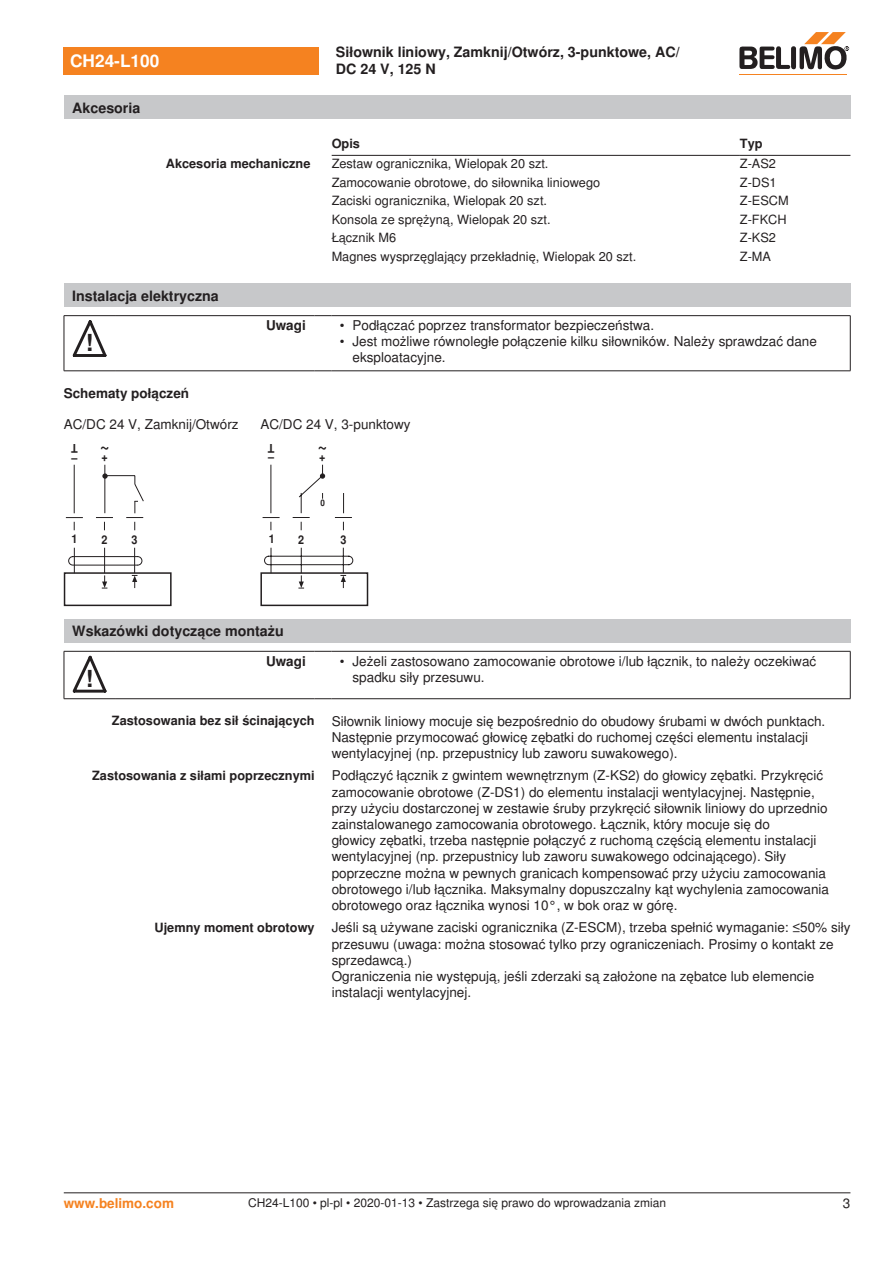
<style>
.page{position:relative;width:893px;height:1263px;background:#fff}
.page>*{position:absolute;margin:0;border:0;box-sizing:border-box;transform-origin:0 0}
.t1{font:700 23.55px "Nimbus Sans BEL";color:#231f20}
.t2{font:700 18px "Nimbus Sans BEL";color:#231f20;scale:.9 1}
.t3{font:700 17.25px "Nimbus Sans BEL";color:#fff}
.t4{font:700 14.25px/17.1px "Nimbus Sans BEL";color:#231f20}
.Bulletpoints{font:13.5px/16.2px "Nimbus Sans BEL";color:#231f20}
.Anschluss_Schema_Bas{font:13.5px "Nimbus Sans BEL";color:#231f20}
.Tabellenkopf_rechtsb{font:700 13.5px "Nimbus Sans BEL";color:#231f20}
.t5{font:700 13.5px "Nimbus Sans BEL";color:#f58220}
.Rechtsbündig_Footer{font:13.5px "Nimbus Sans BEL";color:#231f20}
.Tabellentext_1mm{font:12.75px "Nimbus Sans BEL";color:#231f20}
.Rechtsbündig{font:700 12.75px "Nimbus Sans BEL";color:#231f20}
.Tabellenkopf_rechtsb-2{font:700 12.75px "Nimbus Sans BEL";color:#231f20}
.Tabellenkopf{font:700 12.75px "Nimbus Sans BEL";color:#231f20}
.Footer_EU_center{font:12px "Nimbus Sans BEL";color:#231f20}
.t6{font:700 12px "Nimbus Sans BEL";color:#231f20;scale:.9 1}
.t7{font:700 9px "Nimbus Sans BEL";color:#231f20;scale:.9 1}
</style>
<div class="page">
<hr style="left:332px;top:155px;width:408px;height:1px;background:#231f20">
<hr style="left:740px;top:155px;width:110px;height:1px;background:#231f20">
<div style="left:64px;top:284px;width:786px;height:23px;background:#c7c8ca"></div>
<hr style="left:64px;top:316px;width:1px;height:55px;background:#231f20">
<hr style="left:850px;top:316px;width:1px;height:55px;background:#231f20">
<hr style="left:64px;top:315px;width:51px;height:1px;background:#231f20">
<hr style="left:115px;top:315px;width:199px;height:1px;background:#231f20">
<svg style="left:314px;top:315px;width:17px;height:1px"></svg>
<hr style="left:331px;top:315px;width:519px;height:1px;background:#231f20">
<hr style="left:64px;top:371px;width:51px;height:1px;background:#231f20">
<hr style="left:115px;top:371px;width:199px;height:1px;background:#231f20">
<svg style="left:314px;top:371px;width:17px;height:1px"></svg>
<hr style="left:331px;top:371px;width:519px;height:1px;background:#231f20">
<svg style="left:73px;top:320px;width:34px;height:37px"></svg>
<div style="left:64px;top:572px;width:108px;height:34px;border:2px solid #231f20"></div>
<svg style="left:66px;top:464px;width:78px;height:125px"></svg>
<div style="left:260px;top:572px;width:108px;height:34px;border:2px solid #231f20"></div>
<svg style="left:262px;top:464px;width:92px;height:125px"></svg>
<div style="left:64px;top:619px;width:786px;height:24px;background:#c7c8ca"></div>
<hr style="left:64px;top:651px;width:1px;height:47px;background:#231f20">
<hr style="left:850px;top:651px;width:1px;height:47px;background:#231f20">
<hr style="left:64px;top:651px;width:51px;height:1px;background:#231f20">
<hr style="left:115px;top:651px;width:199px;height:1px;background:#231f20">
<svg style="left:314px;top:651px;width:17px;height:1px"></svg>
<hr style="left:331px;top:651px;width:519px;height:1px;background:#231f20">
<hr style="left:64px;top:698px;width:51px;height:1px;background:#231f20">
<hr style="left:115px;top:698px;width:199px;height:1px;background:#231f20">
<svg style="left:314px;top:698px;width:17px;height:1px"></svg>
<hr style="left:331px;top:698px;width:519px;height:1px;background:#231f20">
<svg style="left:73px;top:656px;width:34px;height:37px"></svg>
<div style="left:64px;top:47px;width:255px;height:27px;background:#f58220"></div>
<hr style="left:739px;top:74px;width:107px;height:1px;background:#f58220">
<svg style="left:739px;top:32px;width:110px;height:38px"></svg>
<div style="left:64px;top:96px;width:786px;height:23px;background:#c7c8ca"></div>
<hr style="left:64px;top:1192px;width:786px;height:1px;background:#231f20">
<p class="t3" style="left:70px;top:51px;width:91px">CH24-L100</p>
<p class="t4" style="left:336px;top:44px;width:345px">Siłownik liniowy, Zamknij/Otwórz, 3-punktowe, AC/<br>DC 24 V, 125 N</p>
<p class="t4" style="left:72px;top:100px;width:70px">Akcesoria</p>
<p class="Tabellenkopf" style="left:332px;top:135px;width:30px">Opis</p>
<p class="Tabellenkopf" style="left:740px;top:135px;width:24px">Typ</p>
<p class="Tabellenkopf_rechtsb-2" style="left:166px;top:156px;width:146px">Akcesoria mechaniczne</p>
<p class="Tabellentext_1mm" style="left:332px;top:156px;width:218px">Zestaw ogranicznika, Wielopak 20 szt.</p>
<p class="Tabellentext_1mm" style="left:740px;top:156px;width:38px">Z-AS2</p>
<p class="Tabellentext_1mm" style="left:332px;top:175px;width:270px">Zamocowanie obrotowe, do siłownika liniowego</p>
<p class="Tabellentext_1mm" style="left:740px;top:175px;width:38px">Z-DS1</p>
<p class="Tabellentext_1mm" style="left:332px;top:193px;width:217px">Zaciski ogranicznika, Wielopak 20 szt.</p>
<p class="Tabellentext_1mm" style="left:740px;top:193px;width:50px">Z-ESCM</p>
<p class="Tabellentext_1mm" style="left:332px;top:212px;width:220px">Konsola ze sprężyną, Wielopak 20 szt.</p>
<p class="Tabellentext_1mm" style="left:740px;top:212px;width:48px">Z-FKCH</p>
<p class="Tabellentext_1mm" style="left:332px;top:230px;width:66px">Łącznik M6</p>
<p class="Tabellentext_1mm" style="left:740px;top:230px;width:38px">Z-KS2</p>
<p class="Tabellentext_1mm" style="left:332px;top:249px;width:306px">Magnes wysprzęglający przekładnię, Wielopak 20 szt.</p>
<p class="Tabellentext_1mm" style="left:740px;top:249px;width:33px">Z-MA</p>
<p class="t4" style="left:72px;top:288px;width:148px">Instalacja elektryczna</p>
<p class="t1" style="left:86px;top:329px;width:9px">!</p>
<p class="Tabellenkopf_rechtsb" style="left:266px;top:317px;width:41px">Uwagi</p>
<p class="Bulletpoints" style="left:340px;top:317px;width:316px">• Podłączać poprzez transformator bezpieczeństwa.</p>
<p class="Bulletpoints" style="left:353px;top:334px;width:466px;text-indent:-13px">• Jest możliwe równoległe połączenie kilku siłowników. Należy sprawdzać dane eksploatacyjne.</p>
<p class="Tabellenkopf_rechtsb" style="left:64px;top:385px;width:127px">Schematy połączeń</p>
<p class="Anschluss_Schema_Bas" style="left:64px;top:416px;width:176px">AC/DC 24 V, Zamknij/Otwórz</p>
<p class="Anschluss_Schema_Bas" style="left:260px;top:416px;width:152px">AC/DC 24 V, 3-punktowy</p>
<p class="t6" style="left:78px;top:456px;width:9px;rotate:-180deg">T</p>
<p class="t2" style="left:109px;top:462px;width:12px;rotate:-180deg">~</p>
<p class="t6" style="left:274px;top:456px;width:9px;rotate:-180deg">T</p>
<p class="t2" style="left:327px;top:462px;width:12px;rotate:-180deg">~</p>
<p class="t6" style="left:71px;top:450px;width:42px">– +</p>
<p class="t6" style="left:268px;top:449px;width:8px">–</p>
<p class="t6" style="left:319px;top:449px;width:9px">+</p>
<p class="t7" style="left:320px;top:497px;width:7px">0</p>
<p class="t6" style="left:71px;top:531px;width:8px">1</p>
<p class="t6" style="left:102px;top:532px;width:8px">2</p>
<p class="t6" style="left:132px;top:532px;width:8px">3</p>
<p class="t6" style="left:269px;top:531px;width:8px">1</p>
<p class="t6" style="left:298px;top:532px;width:8px">2</p>
<p class="t6" style="left:340px;top:532px;width:8px">3</p>
<p class="t4" style="left:72px;top:623px;width:213px">Wskazówki dotyczące montażu</p>
<p class="t1" style="left:86px;top:664px;width:9px">!</p>
<p class="Tabellenkopf_rechtsb" style="left:266px;top:653px;width:41px">Uwagi</p>
<p class="Bulletpoints" style="left:353px;top:653px;width:465px;text-indent:-13px">• Jeżeli zastosowano zamocowanie obrotowe i/lub łącznik, to należy oczekiwać spadku siły przesuwu.</p>
<p class="Rechtsbündig" style="left:112px;top:713px;width:204px">Zastosowania bez sił ścinających</p>
<p class="Bulletpoints" style="left:332px;top:713px;width:495px">Siłownik liniowy mocuje się bezpośrednio do obudowy śrubami w dwóch punktach.<br>Następnie przymocować głowicę zębatki do ruchomej części elementu instalacji wentylacyjnej (np. przepustnicy lub zaworu suwakowego).</p>
<p class="Rechtsbündig" style="left:92px;top:768px;width:224px">Zastosowania z siłami poprzecznymi</p>
<p class="Bulletpoints" style="left:332px;top:768px;width:499px">Podłączyć łącznik z gwintem wewnętrznym (Z-KS2) do głowicy zębatki. Przykręcić zamocowanie obrotowe (Z-DS1) do elementu instalacji wentylacyjnej. Następnie, przy użyciu dostarczonej w zestawie śruby przykręcić siłownik liniowy do uprzednio zainstalowanego zamocowania obrotowego. Łącznik, który mocuje się do<br>głowicy zębatki, trzeba następnie połączyć z ruchomą częścią elementu instalacji wentylacyjnej (np. przepustnicy lub zaworu suwakowego odcinającego). Siły poprzeczne można w pewnych granicach kompensować przy użyciu zamocowania obrotowego i/lub łącznika. Maksymalny dopuszczalny kąt wychylenia zamocowania obrotowego oraz łącznika wynosi 10°, w bok oraz w górę.</p>
<p class="Rechtsbündig" style="left:155px;top:920px;width:162px">Ujemny moment obrotowy</p>
<p class="Bulletpoints" style="left:332px;top:920px;width:520px">Jeśli są używane zaciski ogranicznika (Z-ESCM), trzeba spełnić wymaganie: ≤50% siły przesuwu (uwaga: można stosować tylko przy ograniczeniach. Prosimy o kontakt ze sprzedawcą.)</p>
<p class="Bulletpoints" style="left:332px;top:968px;width:484px">Ograniczenia nie występują, jeśli zderzaki są założone na zębatce lub elemencie instalacji wentylacyjnej.</p>
<p class="t5" style="left:64px;top:1195px;width:112px">www.belimo.com</p>
<p class="Footer_EU_center" style="left:248px;top:1196px;width:420px">CH24-L100 • pl-pl • 2020-01-13 • Zastrzega się prawo do wprowadzania zmian</p>
<p class="Rechtsbündig_Footer" style="left:843px;top:1195px;width:9px">3</p>
</div>
